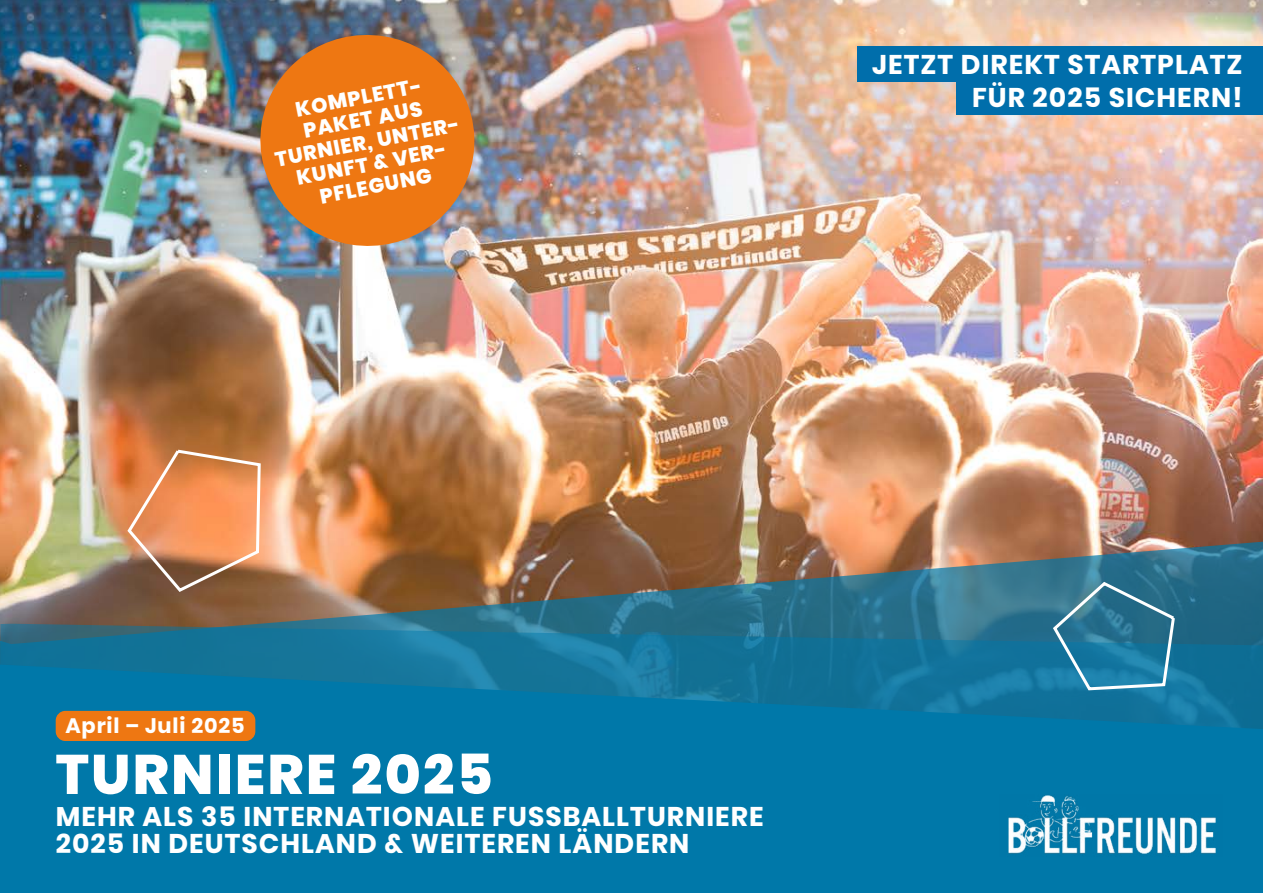
<style>
.page{position:relative;width:1263px;height:893px;background:#fff}
.page>*{position:absolute;margin:0;border:0;box-sizing:border-box;transform-origin:0 0}
.t1{font:800 55.5px "Poppins";letter-spacing:.04em;color:#fff}
.t2{font:700 27px/33px "Poppins";letter-spacing:.04em;color:#fff;text-align:right}
.t3{font:700 21px "Poppins";letter-spacing:.04em;color:#fff}
.t4{font:800 20.7px/22.5px "Poppins";color:#fff;text-align:center}
</style>
<div class="page">
<img style="left:0;top:0;width:1263px;height:539px">
<img style="left:253px;top:27px;width:229px;height:227px">
<img style="left:126px;top:163px;width:136px;height:376px">
<div style="left:857px;top:47px;width:406px;height:35px;background:#006eab"></div>
<div style="left:957px;top:79px;width:306px;height:36px;background:#006eab"></div>
<img style="left:0;top:539px;width:1263px;height:85px">
<svg style="left:0;top:624px;width:1263px;height:41px;background:#1b7294"></svg>
<svg style="left:0;top:665px;width:1263px;height:228px;background:#0277a7"></svg>
<img style="left:999px;top:794px;width:223px;height:62px">
<div style="left:56px;top:711px;width:199px;height:30px;background:#ee7712;border-radius:10px"></div>
<svg style="left:1051px;top:580px;width:126px;height:112px;background:#33809f"></svg>
<p class="t4" style="left:265px;top:104px;width:187px;rotate:-11deg">KOMPLETT-<br>PAKET AUS<br>TURNIER, UNTER-<br>KUNFT &amp; VER-<br>PFLEGUNG</p>
<p class="t2" style="left:872px;top:48px;width:372px">JETZT DIREKT STARTPLATZ<br>FÜR 2025 SICHERN!</p>
<p class="t3" style="left:65px;top:713px;width:181px">April – Juli 2025</p>
<h1 class="t1" style="left:56px;top:742px;width:439px">TURNIERE 2025</h1>
<p class="t2" style="left:56px;top:803px;width:709px;line-height:27px;text-align:left">MEHR ALS 35 INTERNATIONALE FUSSBALLTURNIERE<br>2025 IN DEUTSCHLAND &amp; WEITEREN LÄNDERN</p>
</div>
